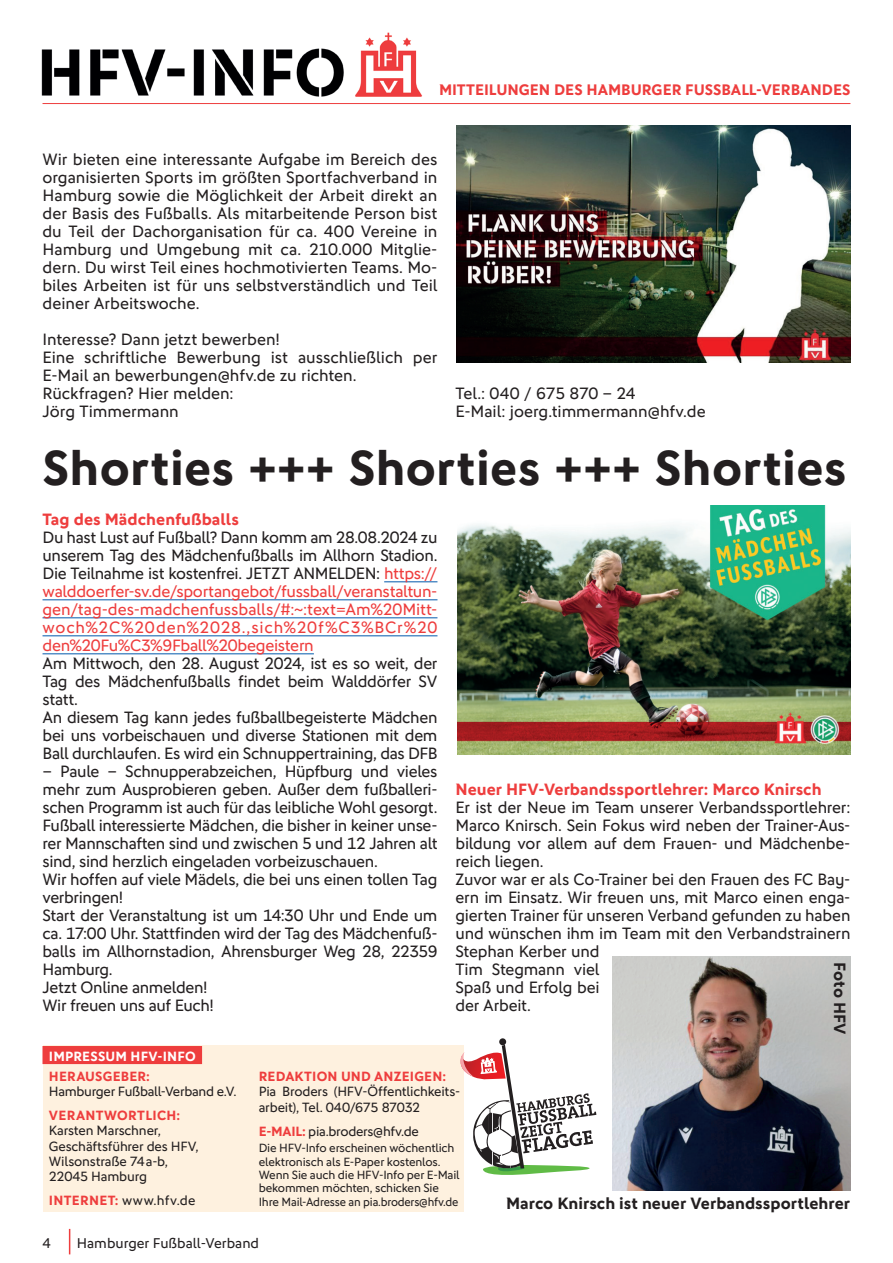
<style>
.page{position:relative;width:893px;height:1263px;background:#fff}
.page>*{position:absolute;margin:0;border:0;box-sizing:border-box;transform-origin:0 0}
.t1{font:700 49.5px "DFB Sans";letter-spacing:.005em;color:#231f20}
.t2{font:16.5px/18px "DFB Sans";letter-spacing:-.02em;color:#231f20}
.t3{font:16.5px/18px "DFB Sans";letter-spacing:-.01em;color:#ee3d3d;text-align:justify}
.t4{font:16.5px/18px "DFB Sans";color:#231f20}
.t5{font:700 16.5px "DFB Sans";color:#ee3d3d}
.t6{font:700 16.5px "DFB Sans";color:#231f20}
.t7{font:700 15.3px "DFB Sans";color:#ee3d3d}
.t8{font:14.25px "DFB Sans";color:#231f20}
.t9{font:13.5px/15.5px "DFB Sans";letter-spacing:-.015em;color:#231f20}
.t10{font:700 13.5px "DFB Sans";letter-spacing:.02em;color:#ee3d3d}
.t11{font:700 13.5px "DFB Sans";letter-spacing:.01em;color:#fff}
.t12{font:12px/13.4px "DFB Sans";letter-spacing:-.015em;color:#231f20}
.s1{color:#231f20}
.s2{font-weight:700;color:#ee3d3d}
</style>
<div class="page">
<svg style="left:69px;top:1229px;width:1px;height:25px"></svg>
<img style="left:41px;top:32px;width:381px;height:65px">
<hr style="left:43px;top:103px;width:807px;height:1px;background:#ee3d3d">
<div style="left:43px;top:1045px;width:420px;height:167px;background:#fef1df"></div>
<div style="left:42px;top:1046px;width:160px;height:18px;background:#ee3d3d"></div>
<svg style="left:460px;top:1044px;width:136px;height:134px"></svg>
<div style="left:499px;top:1038px;width:7px;height:7px;background:#231f20;border-radius:50%"></div>
<img style="left:457px;top:126px;width:393px;height:237px">
<hr style="left:384px;top:581px;width:53px;height:1px;background:#1b69b4">
<hr style="left:43px;top:599px;width:394px;height:1px;background:#1b69b4">
<hr style="left:43px;top:617px;width:394px;height:1px;background:#1b69b4">
<hr style="left:43px;top:635px;width:394px;height:1px;background:#1b69b4">
<hr style="left:43px;top:653px;width:271px;height:1px;background:#1b69b4">
<img style="left:457px;top:505px;width:393px;height:250px">
<img style="left:612px;top:957px;width:238px;height:234px">
<p class="t7" style="left:439px;top:80px;width:413px">MITTEILUNGEN DES HAMBURGER FUSSBALL-VERBANDES</p>
<p class="t2" style="left:43px;top:150px;width:396px;text-align:justify">Wir bieten eine interessante Aufgabe im Bereich des organisierten Sports im größten Sportfachverband in Hamburg sowie die Möglichkeit der Arbeit direkt an der Basis des Fußballs. Als mitarbeitende Person bist du Teil der Dachorganisation für ca. 400 Vereine in Hamburg und Umgebung mit ca. 210.000 Mitglie&shy;dern. Du wirst Teil eines hochmotivierten Teams. Mo&shy;biles Arbeiten ist für uns selbstverständlich und Teil deiner Arbeitswoche.</p>
<p class="t4" style="left:43px;top:330px;width:396px">Interesse? Dann jetzt bewerben!<br>Eine schriftliche Bewerbung ist ausschließlich per E-Mail an bewerbungen@hfv.de zu richten.<br>Rückfragen? Hier melden:<br>Jörg Timmermann</p>
<p class="t2" style="left:455px;top:384px;width:252px">Tel.: 040 / 675 870 – 24<br>E-Mail: joerg.timmermann@hfv.de</p>
<h1 class="t1" style="left:43px;top:439px;width:806px">Shorties +++ Shorties +++ Shorties</h1>
<p class="t5" style="left:43px;top:509px;width:198px">Tag des Mädchenfußballs</p>
<p class="t3" style="left:43px;top:528px;width:396px"><span class="s1">Du hast Lust auf Fußball? Dann komm am 28.08.2024 zu unserem Tag des Mädchenfußballs im Allhorn Stadion.<br>Die Teilnahme ist kostenfrei. JETZT ANMELDEN:</span> https:// walddoerfer-sv.de/sportangebot/fussball/veranstaltun&shy;gen/tag-des-madchenfussballs/#:~:text=Am%20Mitt&shy;woch%2C%20den%2028.,sich%20f%C3%BCr%20 den%20Fu%C3%9Fball%20begeistern</p>
<p class="t2" style="left:43px;top:654px;width:396px">Am Mittwoch, den 28. August 2024, ist es so weit, der Tag des Mädchenfußballs findet beim Walddörfer SV statt.<br>An diesem Tag kann jedes fußballbegeisterte Mädchen bei uns vorbeischauen und diverse Stationen mit dem Ball durchlaufen. Es wird ein Schnuppertraining, das DFB</p>
<p class="t2" style="left:43px;top:762px;width:397px">– Paule – Schnupperabzeichen, Hüpfburg und vieles mehr zum Ausprobieren geben. Außer dem fußballeri&shy;schen Programm ist auch für das leibliche Wohl gesorgt.<br>Fußball interessierte Mädchen, die bisher in keiner unse&shy;rer Mannschaften sind und zwischen 5 und 12 Jahren alt sind, sind herzlich eingeladen vorbeizuschauen.<br>Wir hoffen auf viele Mädels, die bei uns einen tollen Tag verbringen!<br>Start der Veranstaltung ist um 14:30 Uhr und Ende um ca. 17:00 Uhr. Stattfinden wird der Tag des Mädchenfuß&shy;balls im Allhornstadion, Ahrensburger Weg 28, 22359<br>Hamburg.<br>Jetzt Online anmelden!<br>Wir freuen uns auf Euch!</p>
<p class="t5" style="left:455px;top:779px;width:368px">Neuer HFV-Verbandssportlehrer: Marco Knirsch</p>
<p class="t2" style="left:455px;top:798px;width:396px">Er ist der Neue im Team unserer Verbandssportlehrer:<br>Marco Knirsch. Sein Fokus wird neben der Trainer-Aus&shy;bildung vor allem auf dem Frauen- und Mädchenbe&shy;reich liegen.<br>Zuvor war er als Co-Trainer bei den Frauen des FC Bay&shy;ern im Einsatz. Wir freuen uns, mit Marco einen enga&shy;gierten Trainer für unseren Verband gefunden zu haben und wünschen ihm im Team mit den Verbandstrainern Stephan Kerber und<br>Tim Stegmann viel<br>Spaß und Erfolg bei<br>der Arbeit.</p>
<p class="t6" style="left:850px;top:962px;width:74px;rotate:90deg">Foto HFV</p>
<p class="t11" style="left:49px;top:1048px;width:148px">IMPRESSUM HFV-INFO</p>
<p class="t10" style="left:49px;top:1068px;width:103px">HERAUSGEBER:</p>
<p class="t9" style="left:49px;top:1083px;width:189px">Hamburger Fußball-Verband e.V.</p>
<p class="t10" style="left:49px;top:1107px;width:133px">VERANTWORTLICH:</p>
<p class="t9" style="left:49px;top:1123px;width:151px">Karsten Marschner,<br>Geschäftsführer des HFV,<br>Wilsonstraße 74a-b,<br>22045 Hamburg</p>
<p class="t9" style="left:49px;top:1193px;width:148px"><span class="s2">INTERNET:</span> www.hfv.de</p>
<p class="t10" style="left:259px;top:1068px;width:189px">REDAKTION UND ANZEIGEN:</p>
<p class="t9" style="left:259px;top:1084px;width:203px">Pia Broders (HFV-Öffentlichkeits&shy;arbeit), Tel. 040/675 87032</p>
<p class="t9" style="left:259px;top:1123px;width:162px"><span class="s2">E-MAIL:</span> pia.broders@hfv.de</p>
<p class="t12" style="left:259px;top:1141px;width:202px">Die HFV-Info erscheinen wöchentlich elektronisch als E-Paper kostenlos.<br>Wenn Sie auch die HFV-Info per E-Mail bekommen möchten, schicken Sie Ihre Mail-Adresse an pia.broders@hfv.de</p>
<p class="t8" style="left:43px;top:1235px;width:10px">4</p>
<p class="t8" style="left:77px;top:1235px;width:184px">Hamburger Fußball-Verband</p>
<p class="t6" style="left:506px;top:1193px;width:346px">Marco Knirsch ist neuer Verbandssportlehrer</p>
</div>
